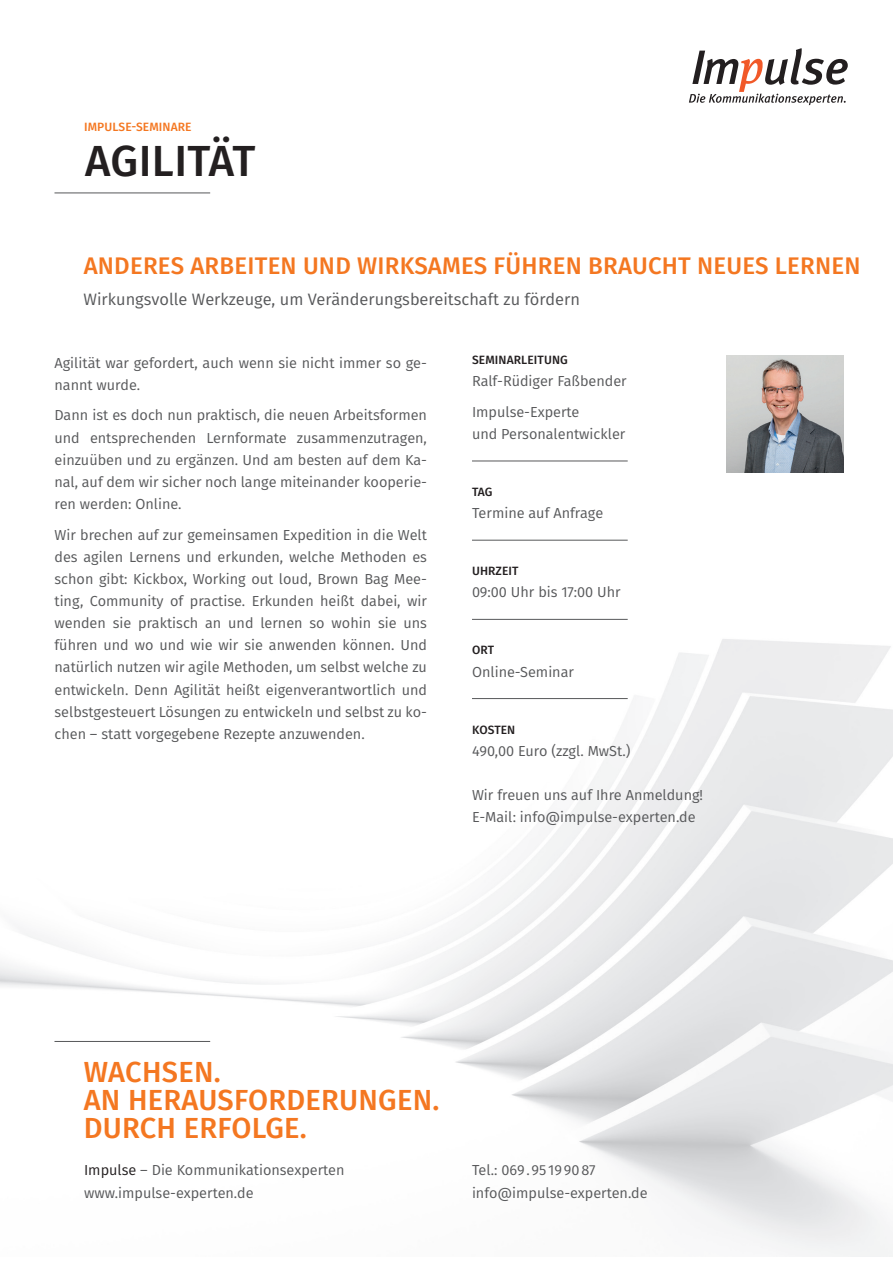
<style>
.page{position:relative;width:893px;height:1263px;background:#fff}
.page>*{position:absolute;margin:0;border:0;box-sizing:border-box;transform-origin:0 0}
.t1{font:500 43.5px "Fira Sans";letter-spacing:.01em;color:#231f20}
.t2{font:500 29.1px/27.8px "Fira Sans";letter-spacing:.01em;color:#f47721}
.t3{font:500 24px "Fira Sans";letter-spacing:.01em;color:#f47721}
.t4{font:16.5px "Fira Sans";color:#57585a}
.t5{font:14.55px/22.2px "Fira Sans";color:#57585a}
.t6{font:500 12px "Fira Sans";letter-spacing:.01em;color:#231f20}
.t7{font:500 12px "Fira Sans";letter-spacing:.01em;color:#f47721}
.s1{color:#231f20}
</style>
<div class="page">
<svg style="left:689px;top:48px;width:159px;height:57px"></svg>
<hr style="left:54px;top:1041px;width:156px;height:1px;background:#57585a">
<hr style="left:54px;top:193px;width:156px;height:1px;background:#57585a">
<hr style="left:472px;top:461px;width:156px;height:1px;background:#57585a">
<hr style="left:472px;top:540px;width:156px;height:1px;background:#57585a">
<hr style="left:472px;top:619px;width:156px;height:1px;background:#57585a">
<hr style="left:472px;top:698px;width:156px;height:1px;background:#57585a">
<img style="left:726px;top:355px;width:118px;height:117px">
<p class="t7" style="left:84px;top:117px;width:109px">IMPULSE-SEMINARE</p>
<h1 class="t1" style="left:85px;top:126px;width:172px">AGILITÄT</h1>
<h3 class="t3" style="left:84px;top:247px;width:778px">ANDERES ARBEITEN UND WIRKSAMES FÜHREN BRAUCHT NEUES LERNEN</h3>
<p class="t4" style="left:84px;top:287px;width:498px">Wirkungsvolle Werkzeuge, um Veränderungsbereitschaft zu fördern</p>
<p class="t5" style="left:54px;top:351px;width:374px">Agilität war gefordert, auch wenn sie nicht immer so ge&shy;nannt wurde.</p>
<p class="t5" style="left:54px;top:404px;width:374px;text-align:justify">Dann ist es doch nun praktisch, die neuen Arbeitsformen und entsprechenden Lernformate zusammenzutragen, einzuüben und zu ergänzen. Und am besten auf dem Ka&shy;nal, auf dem wir sicher noch lange miteinander kooperie&shy;ren werden: Online.</p>
<p class="t5" style="left:54px;top:523px;width:374px;text-align:justify">Wir brechen auf zur gemeinsamen Expedition in die Welt des agilen Lernens und erkunden, welche Methoden es schon gibt: Kickbox, Working out loud, Brown Bag Mee&shy;ting, Community of practise. Erkunden heißt dabei, wir wenden sie praktisch an und lernen so wohin sie uns führen und wo und wie wir sie anwenden können. Und natürlich nutzen wir agile Methoden, um selbst welche zu entwickeln. Denn Agilität heißt eigenverantwortlich und selbstgesteuert Lösungen zu entwickeln und selbst zu ko&shy;chen – statt vorgegebene Rezepte anzuwenden.</p>
<p class="t6" style="left:472px;top:350px;width:97px">SEMINARLEITUNG</p>
<p class="t5" style="left:472px;top:365px;width:156px;line-height:30.6px">Ralf-Rüdiger Faßbender<br>Impulse-Experte</p>
<p class="t5" style="left:472px;top:422px;width:155px">und Personalentwickler</p>
<p class="t6" style="left:472px;top:482px;width:22px">TAG</p>
<p class="t5" style="left:472px;top:502px;width:133px">Termine auf Anfrage</p>
<p class="t6" style="left:472px;top:561px;width:48px">UHRZEIT</p>
<p class="t5" style="left:472px;top:581px;width:150px">09:00 Uhr bis 17:00 Uhr</p>
<p class="t6" style="left:472px;top:641px;width:23px">ORT</p>
<p class="t5" style="left:472px;top:660px;width:104px">Online-Seminar</p>
<p class="t6" style="left:472px;top:720px;width:45px">KOSTEN</p>
<p class="t5" style="left:472px;top:739px;width:160px">490,00 Euro (zzgl. MwSt.)</p>
<p class="t5" style="left:472px;top:783px;width:233px">Wir freuen uns auf Ihre Anmeldung!<br>E-Mail: info@impulse-experten.de</p>
<h2 class="t2" style="left:84px;top:1057px;width:357px">WACHSEN.<br>AN HERAUSFORDERUNGEN.<br>DURCH ERFOLGE.</h2>
<p class="t5" style="left:84px;top:1159px;width:262px"><span class="s1">Impulse</span> – Die Kommunikationsexperten www.impulse-experten.de</p>
<p class="t5" style="left:472px;top:1159px;width:177px">Tel.: 069.95 199087 info@impulse-experten.de</p>
</div>
